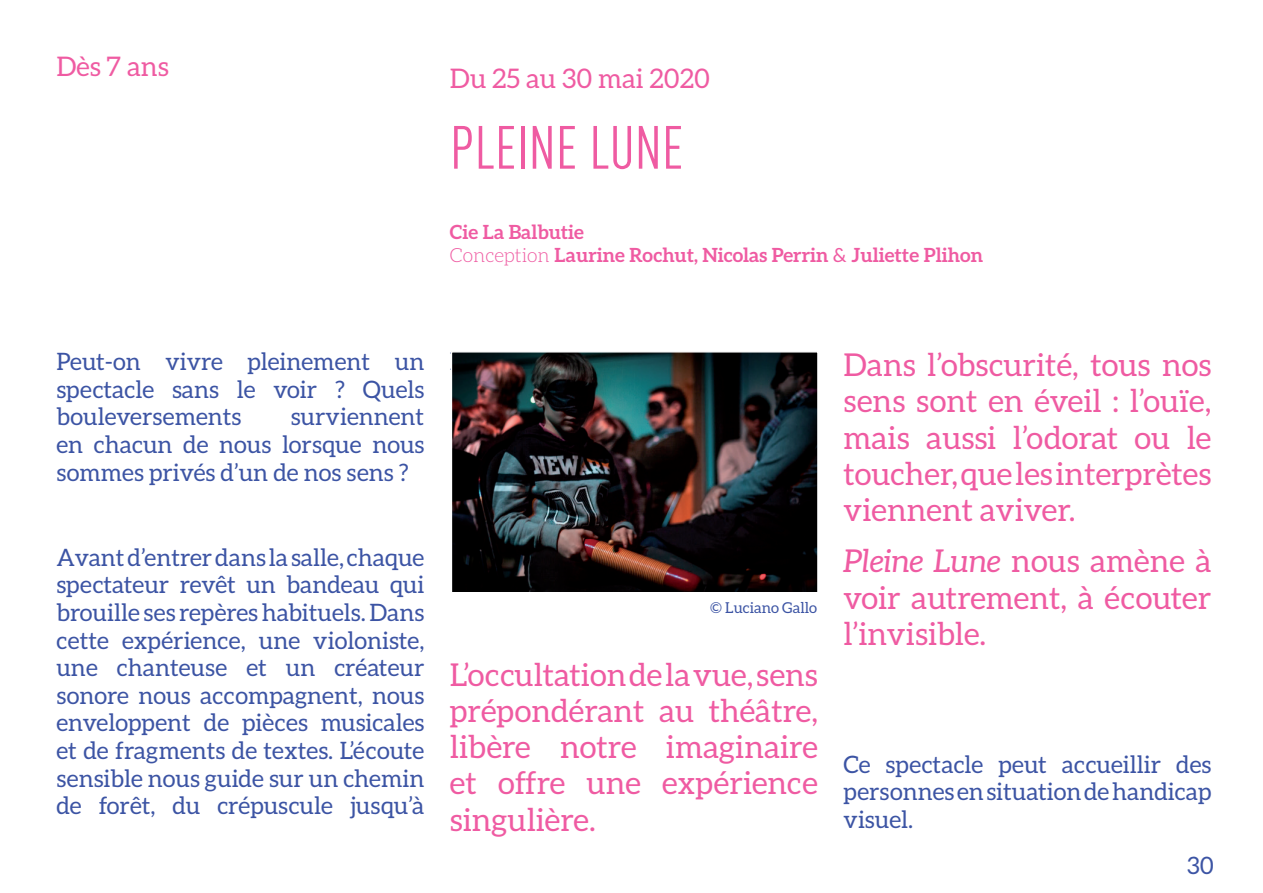
<style>
.page{position:relative;width:1263px;height:893px;background:#fff}
.page>*{position:absolute;margin:0;border:0;box-sizing:border-box;transform-origin:0 0}
.t1{font:60px "DIN Cond";color:#ef5ba2}
.t2{font:31.5px/36.2px "Aleo";color:#ef5ba2;text-align:justify}
.t3{font:27px "Aleo";color:#ef5ba2}
.t4{font:24px/27.6px "Aleo";color:#3c54a4;text-align:justify}
.t5{font:700 19.5px/23.4px "Aleo";color:#ef5ba2}
.t6{font:15px "Aleo";color:#3c54a4}
.s1{font-weight:300}
.s2{font-weight:400}
.s3{font-style:italic}
</style>
<div class="page">
<img style="left:454px;top:354px;width:362px;height:237px">
<div style="left:451px;top:351px;width:368px;height:243px;border:2px solid #fff"></div>
<p class="t3" style="left:56px;top:51px;width:114px">Dès 7 ans</p>
<p class="t3" style="left:450px;top:63px;width:262px">Du 25 au 30 mai 2020</p>
<h1 class="t1" style="left:450px;top:113px;width:235px">PLEINE LUNE</h1>
<p class="t5" style="left:450px;top:220px;width:535px">Cie La Balbutie<br><span class="s1">Conception</span> Laurine Rochut, Nicolas Perrin <span class="s2">&amp;</span> Juliette Plihon</p>
<p class="t4" style="left:56px;top:347px;width:369px">Peut-on vivre pleinement un spectacle sans le voir ? Quels bouleversements</p>
<p class="t4" style="left:56px;top:403px;width:369px;text-indent:234px">surviennent en chacun de nous lorsque nous sommes privés d’un de nos sens ?</p>
<p class="t4" style="left:56px;top:543px;width:369px">Avant d’entrer dans la salle, chaque spectateur revêt un bandeau qui brouille ses repères habituels. Dans cette expérience, une violoniste, une chanteuse et un créateur sonore nous accompagnent, nous enveloppent de pièces musicales et de fragments de textes. L’écoute sensible nous guide sur un chemin de forêt, du crépuscule jusqu’à</p>
<p class="t6" style="left:710px;top:599px;width:108px">© Luciano Gallo</p>
<h2 class="t2" style="left:450px;top:656px;width:369px">L’occultation de la vue, sens prépondérant au théâtre, libère notre imaginaire et offre une expérience singulière.</h2>
<h2 class="t2" style="left:843px;top:346px;width:369px">Dans l’obscurité, tous nos sens sont en éveil : l’ouïe, mais aussi l’odorat ou le toucher, que les interprètes viennent aviver.</h2>
<h2 class="t2" style="left:843px;top:542px;width:369px"><span class="s3">Pleine Lune</span> nous amène à voir autrement, à écouter l’invisible.</h2>
<p class="t4" style="left:843px;top:750px;width:369px">Ce spectacle peut accueillir des personnes en situation de handicap visuel.</p>
<p class="t4" style="left:1187px;top:851px;width:28px">30</p>
</div>
